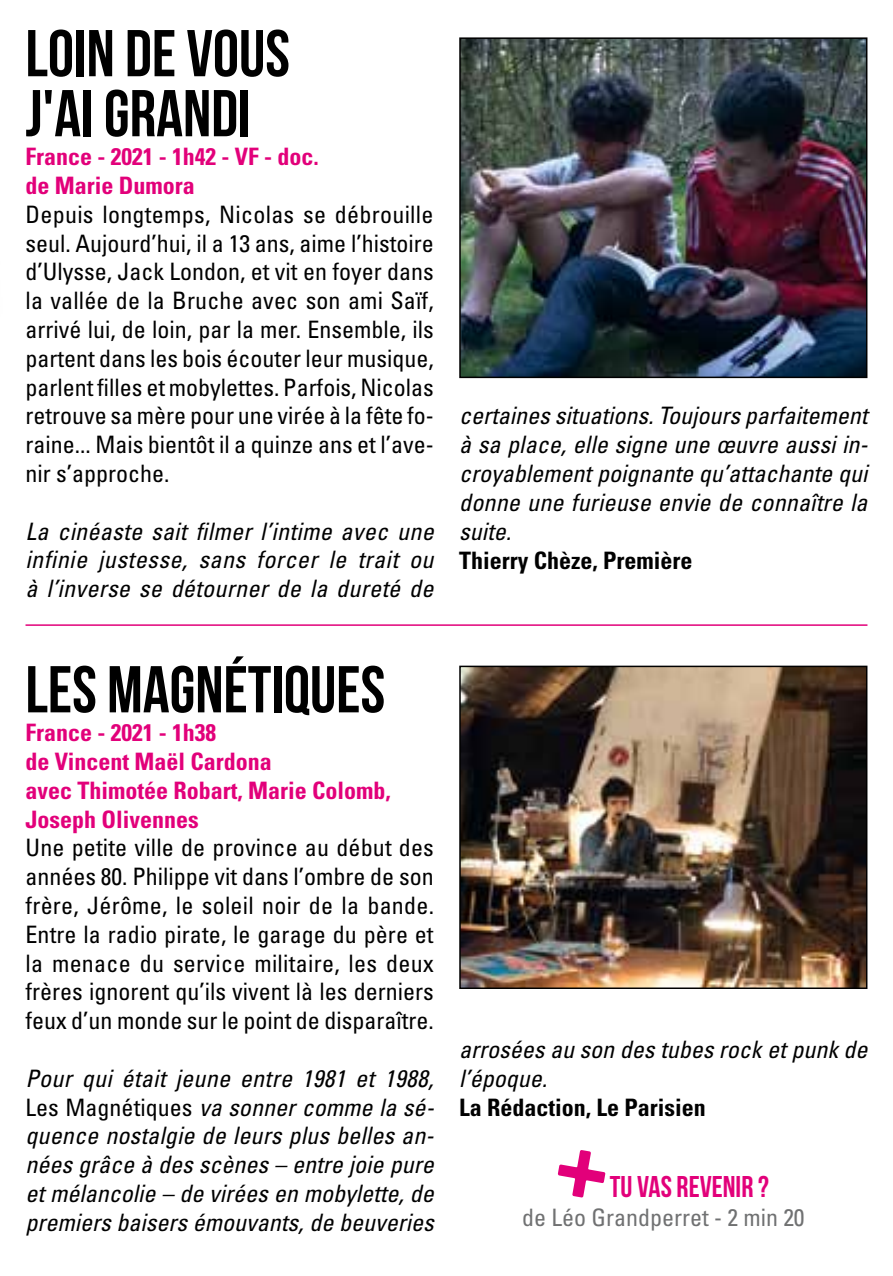
<style>
.page{position:relative;width:893px;height:1276px;background:#fff}
.page>*{position:absolute;margin:0;border:0;box-sizing:border-box;transform-origin:0 0}
.t1{font:66px/60px "Bebas Neue";color:#000}
.t2{font:30px "Bebas Neue";color:#e2007a}
.t3{font:condensed 24px/28.8px "Univers";color:#000;text-align:justify}
.t4{font:italic condensed 24px/28.8px "Univers";color:#000;text-align:justify}
.t5{font:700 condensed 24px/28.8px "Univers";color:#e2007a}
.t6{font:700 condensed 24px "Univers";color:#000}
.t7{font:condensed 24px "Univers";color:#707172}
.s1{font-style:normal}
</style>
<div class="page">
<img style="left:462px;top:40px;width:402px;height:335px">
<div style="left:459px;top:37px;width:408px;height:341px;border:2px solid #000"></div>
<img style="left:462px;top:668px;width:402px;height:318px">
<div style="left:459px;top:665px;width:408px;height:324px;border:2px solid #000"></div>
<hr style="left:26px;top:624px;width:841px;height:2px;background:#e2007a">
<svg style="left:558px;top:1150px;width:47px;height:47px"></svg>
<h1 class="t1" style="left:26px;top:23px;width:266px">LOIN DE VOUS<br>J'AI GRANDI</h1>
<p class="t5" style="left:26px;top:142px;width:295px">France - 2021 - 1h42 - VF - doc. de Marie Dumora</p>
<p class="t3" style="left:26px;top:199px;width:410px">Depuis longtemps, Nicolas se débrouille seul. Aujourd’hui, il a 13 ans, aime l’histoire d’Ulysse, Jack London, et vit en foyer dans la vallée de la Bruche avec son ami Saïf, arrivé lui, de loin, par la mer. Ensemble, ils partent dans les bois écouter leur musique, parlent filles et mobylettes. Parfois, Nicolas retrouve sa mère pour une virée à la fête fo&shy;raine... Mais bientôt il a quinze ans et l’ave&shy;nir s’approche.</p>
<p class="t4" style="left:26px;top:516px;width:410px">La cinéaste sait filmer l’intime avec une infinie justesse, sans forcer le trait ou à l’inverse se détourner de la dureté de</p>
<h1 class="t1" style="left:26px;top:659px;width:361px">LES MAGNÉTIQUES</h1>
<p class="t5" style="left:26px;top:718px;width:367px">France - 2021 - 1h38<br>de Vincent Maël Cardona<br>avec Thimotée Robart, Marie Colomb,<br>Joseph Olivennes</p>
<p class="t3" style="left:26px;top:833px;width:410px">Une petite ville de province au début des années 80. Philippe vit dans l’ombre de son frère, Jérôme, le soleil noir de la bande.<br>Entre la radio pirate, le garage du père et la menace du service militaire, les deux frères ignorent qu’ils vivent là les derniers feux d’un monde sur le point de disparaître.</p>
<p class="t4" style="left:26px;top:1063px;width:410px">Pour qui était jeune entre 1981 et 1988, <span class="s1">Les Magnétiques</span> va sonner comme la sé&shy;quence nostalgie de leurs plus belles an&shy;nées grâce à des scènes – entre joie pure et mélancolie – de virées en mobylette, de premiers baisers émouvants, de beuveries</p>
<p class="t4" style="left:459px;top:401px;width:410px">certaines situations. Toujours parfaitement à sa place, elle signe une œuvre aussi in&shy;croyablement poignante qu’attachante qui donne une furieuse envie de connaître la suite.</p>
<p class="t6" style="left:459px;top:545px;width:235px">Thierry Chèze, Première</p>
<p class="t4" style="left:459px;top:1035px;width:410px">arrosées au son des tubes rock et punk de l’époque.</p>
<p class="t6" style="left:459px;top:1092px;width:248px">La Rédaction, Le Parisien</p>
<p class="t2" style="left:610px;top:1170px;width:160px">TU VAS REVENIR ?</p>
<p class="t7" style="left:522px;top:1202px;width:284px">de Léo Grandperret - 2 min 20</p>
</div>
